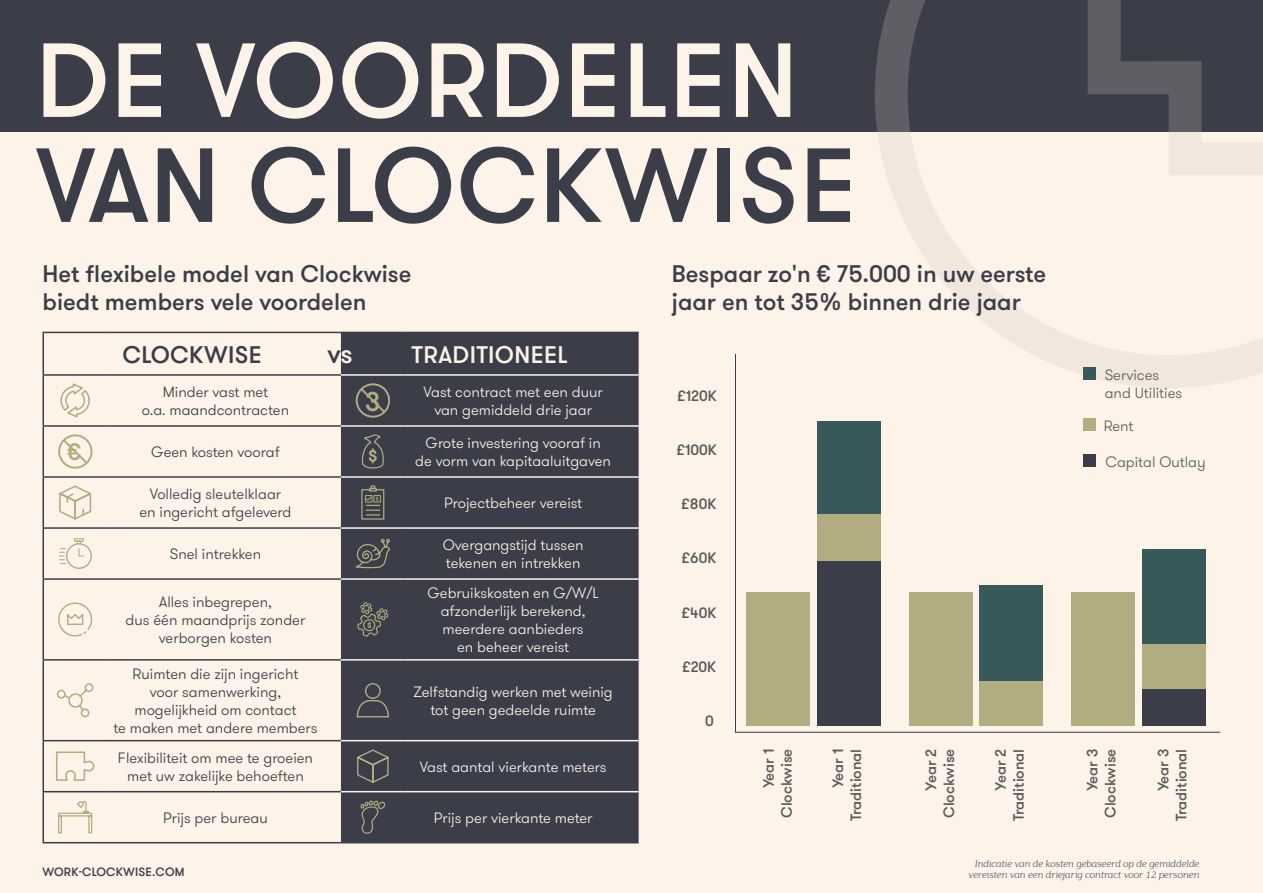
<style>
.page{position:relative;width:1263px;height:893px;background:#fdf3e8}
.page>*{position:absolute;margin:0;border:0;box-sizing:border-box;transform-origin:0 0}
.t1{font:500 105px "GT Walsheim Pro";letter-spacing:.015em;color:#3b3d48}
.t2{font:500 105px "GT Walsheim Pro";letter-spacing:.015em;color:#fdf3e8}
.t3{font:500 27.15px "GT Walsheim Pro";color:#b2ac7f}
.t4{font:500 27px "GT Walsheim Pro";color:#3b3d48}
.t5{font:500 24px/28.8px "GT Walsheim Pro";color:#3b3d48}
.t6{font:500 24px "GT Walsheim Pro";letter-spacing:.015em;color:#fdf3e8}
.t7{font:500 23.7px "GT Walsheim Pro";color:#b2ac7f}
.t8{font:300 15px/18px "GT Walsheim Pro";color:#fdf3e8;text-align:center}
.t9{font:300 15px/18px "GT Walsheim Pro";color:#3b3d48;text-align:center}
.t10{font:500 15px/18px "GT Walsheim Pro";color:#5b5a5a;text-align:right}
.t11{font:300 15px/18px "GT Walsheim Pro";color:#5b5a5a}
.t12{font:500 12px "GT Walsheim Pro";letter-spacing:.015em;color:#3b3d48}
.t13{font:italic 300 9px/10.8px "Lagu Serif";color:#3b3d48;text-align:right}
.s1{color:#fdf3e8}
</style>
<div class="page">
<div style="left:0;top:0;width:1263px;height:132px;background:#3b3d48"></div>
<svg style="left:875px;top:0;width:388px;height:383px"></svg>
<svg style="left:1088px;top:0;width:175px;height:175px"></svg>
<svg style="left:44px;top:333px;width:297px;height:509px"></svg>
<div style="left:341px;top:333px;width:298px;height:509px;background:#3b3d48"></div>
<hr style="left:341px;top:332px;width:64px;height:1px;background:#3b3d48">
<hr style="left:405px;top:332px;width:234px;height:1px;background:#3b3d48">
<hr style="left:341px;top:374px;width:64px;height:2px;background:#fdf3e8">
<hr style="left:405px;top:374px;width:234px;height:2px;background:#fdf3e8">
<hr style="left:341px;top:425px;width:64px;height:2px;background:#fdf3e8">
<hr style="left:405px;top:425px;width:234px;height:2px;background:#fdf3e8">
<hr style="left:341px;top:476px;width:64px;height:2px;background:#fdf3e8">
<hr style="left:405px;top:476px;width:234px;height:2px;background:#fdf3e8">
<hr style="left:341px;top:527px;width:64px;height:2px;background:#fdf3e8">
<hr style="left:405px;top:527px;width:234px;height:2px;background:#fdf3e8">
<hr style="left:341px;top:578px;width:64px;height:2px;background:#fdf3e8">
<hr style="left:405px;top:578px;width:234px;height:2px;background:#fdf3e8">
<hr style="left:341px;top:659px;width:64px;height:2px;background:#fdf3e8">
<hr style="left:405px;top:659px;width:234px;height:2px;background:#fdf3e8">
<hr style="left:341px;top:740px;width:64px;height:1px;background:#fdf3e8">
<hr style="left:405px;top:740px;width:234px;height:1px;background:#fdf3e8">
<hr style="left:43px;top:374px;width:64px;height:2px;background:#3b3d48">
<hr style="left:107px;top:374px;width:234px;height:2px;background:#3b3d48">
<hr style="left:43px;top:425px;width:64px;height:2px;background:#3b3d48">
<hr style="left:107px;top:425px;width:234px;height:2px;background:#3b3d48">
<hr style="left:43px;top:476px;width:64px;height:2px;background:#3b3d48">
<hr style="left:107px;top:476px;width:234px;height:2px;background:#3b3d48">
<hr style="left:43px;top:527px;width:64px;height:2px;background:#3b3d48">
<hr style="left:107px;top:527px;width:234px;height:2px;background:#3b3d48">
<hr style="left:43px;top:578px;width:64px;height:2px;background:#3b3d48">
<hr style="left:107px;top:578px;width:234px;height:2px;background:#3b3d48">
<hr style="left:43px;top:659px;width:64px;height:2px;background:#3b3d48">
<hr style="left:107px;top:659px;width:234px;height:2px;background:#3b3d48">
<hr style="left:43px;top:740px;width:64px;height:1px;background:#3b3d48">
<hr style="left:107px;top:740px;width:234px;height:1px;background:#3b3d48">
<hr style="left:43px;top:842px;width:64px;height:1px;background:#3b3d48">
<hr style="left:107px;top:842px;width:234px;height:1px;background:#3b3d48">
<hr style="left:43px;top:332px;width:64px;height:1px;background:#3b3d48">
<hr style="left:43px;top:333px;width:1px;height:41px;background:#3b3d48">
<hr style="left:107px;top:332px;width:234px;height:1px;background:#3b3d48">
<hr style="left:43px;top:376px;width:1px;height:49px;background:#3b3d48">
<hr style="left:43px;top:427px;width:1px;height:49px;background:#3b3d48">
<hr style="left:43px;top:478px;width:1px;height:49px;background:#3b3d48">
<hr style="left:43px;top:529px;width:1px;height:49px;background:#3b3d48">
<hr style="left:43px;top:580px;width:1px;height:79px;background:#3b3d48">
<hr style="left:43px;top:661px;width:1px;height:79px;background:#3b3d48">
<hr style="left:43px;top:741px;width:1px;height:50px;background:#3b3d48">
<hr style="left:43px;top:791px;width:64px;height:1px;background:#3b3d48">
<hr style="left:43px;top:792px;width:1px;height:50px;background:#3b3d48">
<hr style="left:107px;top:791px;width:234px;height:1px;background:#3b3d48">
<hr style="left:341px;top:791px;width:64px;height:1px;background:#fdf3e8">
<hr style="left:405px;top:791px;width:234px;height:1px;background:#fdf3e8">
<hr style="left:341px;top:842px;width:64px;height:1px;background:#3b3d48">
<hr style="left:405px;top:842px;width:234px;height:1px;background:#3b3d48">
<svg style="left:60px;top:382px;width:31px;height:37px"></svg>
<div style="left:356px;top:383px;width:34px;height:35px;border:2px solid #b2ac7f;border-radius:50%"></div>
<svg style="left:358px;top:386px;width:29px;height:29px"></svg>
<div style="left:58px;top:434px;width:34px;height:34px;border:2px solid #b2ac7f;border-radius:50%"></div>
<svg style="left:61px;top:437px;width:28px;height:29px"></svg>
<svg style="left:58px;top:484px;width:36px;height:37px"></svg>
<svg style="left:361px;top:434px;width:24px;height:86px;background:#585856"></svg>
<div style="left:365px;top:495px;width:7px;height:7px;border:1px solid #b2ac7f"></div>
<div style="left:66px;top:543px;width:26px;height:26px;border:1px solid #b2ac7f;border-radius:50%"></div>
<svg style="left:58px;top:541px;width:27px;height:23px"></svg>
<div style="left:74px;top:538px;width:10px;height:4px;border:1px solid #b2ac7f"></div>
<svg style="left:355px;top:538px;width:36px;height:31px"></svg>
<svg style="left:57px;top:602px;width:36px;height:35px"></svg>
<svg style="left:357px;top:599px;width:31px;height:39px"></svg>
<svg style="left:56px;top:682px;width:38px;height:36px"></svg>
<svg style="left:356px;top:682px;width:34px;height:36px"></svg>
<svg style="left:55px;top:751px;width:40px;height:30px"></svg>
<svg style="left:356px;top:749px;width:35px;height:35px"></svg>
<svg style="left:57px;top:800px;width:36px;height:34px"></svg>
<svg style="left:359px;top:800px;width:27px;height:36px"></svg>
<svg style="left:735px;top:355px;width:486px;height:378px"></svg>
<div style="left:817px;top:421px;width:63px;height:94px;background:#38595a"></div>
<div style="left:817px;top:515px;width:63px;height:46px;background:#b2ad80"></div>
<div style="left:817px;top:561px;width:63px;height:164px;background:#3b3d48"></div>
<div style="left:979px;top:586px;width:64px;height:95px;background:#38595a"></div>
<div style="left:979px;top:681px;width:64px;height:44px;background:#b2ad80"></div>
<div style="left:1142px;top:549px;width:63px;height:95px;background:#38595a"></div>
<div style="left:1142px;top:644px;width:63px;height:45px;background:#b2ad80"></div>
<div style="left:1142px;top:689px;width:63px;height:36px;background:#3b3d48"></div>
<h1 class="t2" style="left:36px;top:14px;width:764px">DE VOORDELEN</h1>
<h1 class="t1" style="left:36px;top:119px;width:823px">VAN CLOCKWISE</h1>
<h3 class="t5" style="left:43px;top:259px;width:370px">Het flexibele model van Clockwise biedt members vele voordelen</h3>
<h3 class="t5" style="left:672px;top:259px;width:376px">Bespaar zo'n € 75.000 in uw eerste jaar en tot 35% binnen drie jaar</h3>
<h3 class="t5" style="left:122px;top:340px;width:141px">CLOCKWISE</h3>
<h3 class="t6" style="left:412px;top:339px;width:158px">TRADITIONEEL</h3>
<p class="t9" style="left:142px;top:383px;width:149px">Minder vast met<br>o.a. maandcontracten</p>
<h2 class="t3" style="left:365px;top:384px;width:17px">3</h2>
<p class="t8" style="left:424px;top:383px;width:181px">Vast contract met een duur van gemiddeld drie jaar</p>
<h3 class="t7" style="left:68px;top:437px;width:15px">€</h3>
<p class="t9" style="left:151px;top:443px;width:130px">Geen kosten vooraf</p>
<p class="t8" style="left:415px;top:434px;width:197px">Grote investering vooraf in de vorm van kapitaaluitgaven</p>
<p class="t9" style="left:139px;top:485px;width:153px">Volledig sleutelklaar<br>en ingericht afgeleverd</p>
<p class="t8" style="left:444px;top:494px;width:140px">Projectbeheer vereist</p>
<p class="t9" style="left:170px;top:545px;width:93px">Snel intrekken</p>
<p class="t8" style="left:443px;top:536px;width:142px;text-align:left">Overgangstijd tussen tekenen en intrekken</p>
<p class="t9" style="left:126px;top:593px;width:181px">Alles inbegrepen,<br>dus één maandprijs zonder verborgen kosten</p>
<p class="t8" style="left:427px;top:584px;width:173px">Gebruikskosten en G/W/L afzonderlijk berekend, meerdere aanbieders<br>en beheer vereist</p>
<p class="t9" style="left:113px;top:665px;width:205px">Ruimten die zijn ingericht<br>voor samenwerking, mogelijkheid om contact<br>te maken met andere members</p>
<h3 class="t4" style="left:328px;top:336px;width:27px">v<span class="s1">s</span></h3>
<p class="t10" style="left:677px;top:387px;width:41px">£120K</p>
<p class="t10" style="left:676px;top:441px;width:42px">£100K</p>
<p class="t10" style="left:681px;top:495px;width:37px">£80K</p>
<p class="t10" style="left:681px;top:550px;width:37px">£60K</p>
<p class="t10" style="left:681px;top:604px;width:36px">£40K</p>
<p class="t10" style="left:682px;top:658px;width:36px">£20K</p>
<p class="t8" style="left:414px;top:683px;width:201px">Zelfstandig werken met weinig tot geen gedeelde ruimte</p>
<p class="t10" style="left:705px;top:712px;width:10px">0</p>
<p class="t11" style="left:1105px;top:366px;width:79px">Services and Utilities</p>
<p class="t11" style="left:1104px;top:417px;width:31px">Rent</p>
<p class="t11" style="left:1105px;top:453px;width:102px">Capital Outlay</p>
<p class="t9" style="left:118px;top:749px;width:197px">Flexibiliteit om mee te groeien met uw zakelijke behoeften</p>
<p class="t8" style="left:420px;top:758px;width:188px">Vast aantal vierkante meters</p>
<p class="t9" style="left:163px;top:809px;width:106px">Prijs per bureau</p>
<p class="t8" style="left:434px;top:809px;width:160px">Prijs per vierkante meter</p>
<p class="t10" style="left:760px;top:818px;width:71px;rotate:-90deg">Year 1<br>Clockwise</p>
<p class="t10" style="left:829px;top:821px;width:74px;rotate:-90deg">Year 1<br>Traditional</p>
<p class="t10" style="left:992px;top:821px;width:74px;rotate:-90deg">Year 2<br>Traditional</p>
<p class="t10" style="left:1155px;top:821px;width:74px;rotate:-90deg">Year 3<br>Traditional</p>
<p class="t10" style="left:922px;top:818px;width:71px;rotate:-90deg">Year 2<br>Clockwise</p>
<p class="t10" style="left:1084px;top:818px;width:71px;rotate:-90deg">Year 3<br>Clockwise</p>
<p class="t12" style="left:43px;top:864px;width:143px">WORK-CLOCKWISE.COM</p>
<p class="t13" style="left:968px;top:857px;width:232px">Indicatie van de kosten gebaseerd op de gemiddelde vereisten van een driejarig contract voor 12 personen</p>
</div>
